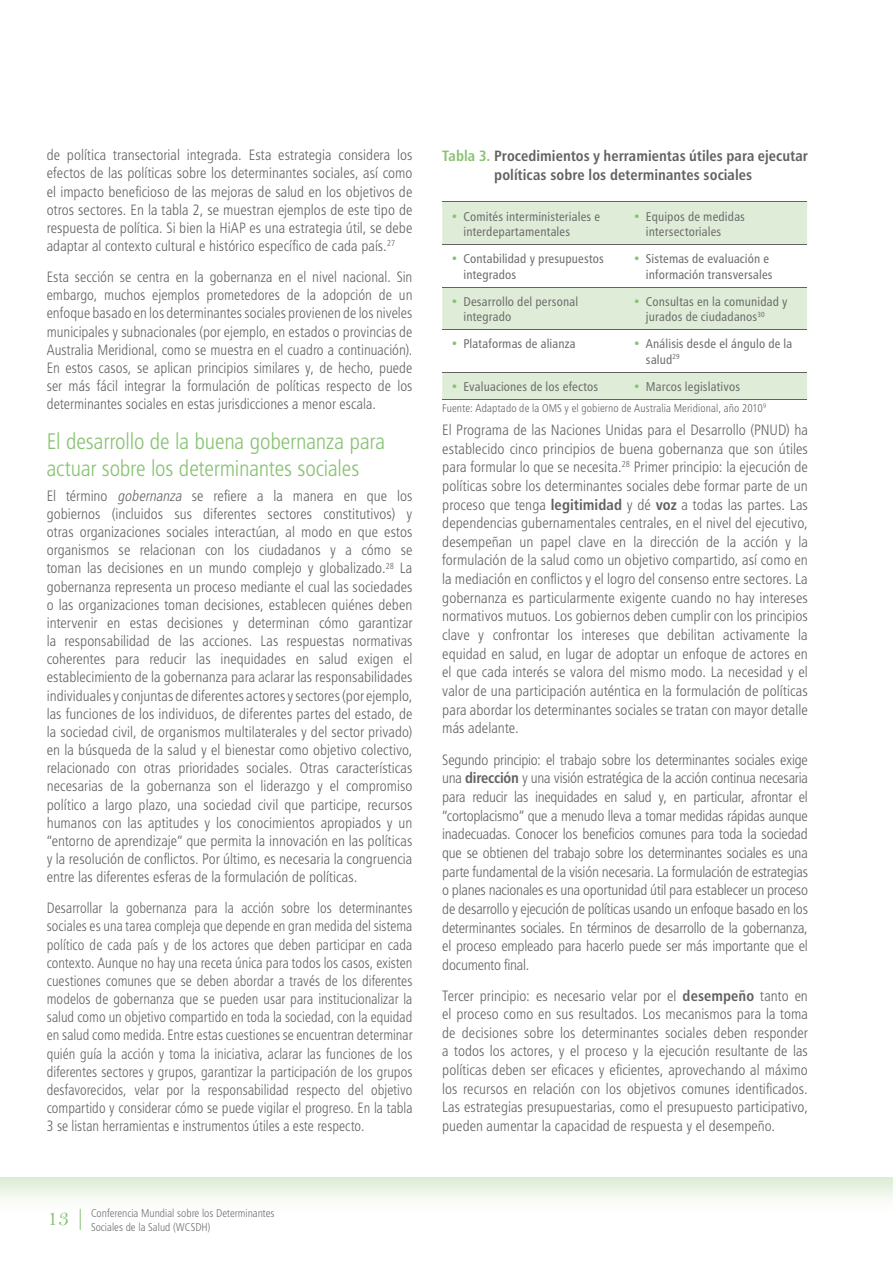
<style>
.page{position:relative;width:893px;height:1263px;background:#fff}
.page>*{position:absolute;margin:0;border:0;box-sizing:border-box;transform-origin:0 0}
.t1{font:22.5px/27.2px "Humanist 777 BT Light Condensed B";letter-spacing:-.005em;color:#88c272}
.t2{font:22.5px "Bell";color:#88c272}
.t3{font:15px/18.6px "Humanist 777 BT Light Condensed B";color:#626261;text-align:justify}
.t4{font:15px/18.1px "Humanist 777 BT Light Condensed B";color:#626261;text-align:justify;scale:.95 1}
.t5{font:15px/18.6px "Humanist 777 BT Bold Condensed B";letter-spacing:.005em;color:#626261;text-align:center}
.t6{font:12.75px/15.3px "Humanist 777 BT Roman Condensed B";letter-spacing:.01em;color:#6e6e6e}
.t7{font:11.25px/13.5px "Humanist 777 BT Light Condensed B";color:#6e6e6e}
.t8{font:11.25px "Humanist 777 BT Light Condensed B";letter-spacing:.01em;color:#626261}
.s1{font-style:italic}
.s2{color:#88c272}
.s3{font-family:"Humanist 777 BT Bold Condensed B"}
</style>
<div class="page">
<svg style="left:442px;top:203px;width:365px;height:196px;fill:#dfedd8"></svg>
<hr style="left:442px;top:202px;width:183px;height:1px;background:#626261">
<hr style="left:625px;top:202px;width:182px;height:1px;background:#626261">
<hr style="left:442px;top:244px;width:183px;height:1px;background:#626261">
<hr style="left:625px;top:244px;width:182px;height:1px;background:#626261">
<hr style="left:442px;top:287px;width:183px;height:1px;background:#626261">
<hr style="left:625px;top:287px;width:182px;height:1px;background:#626261">
<hr style="left:442px;top:329px;width:183px;height:1px;background:#626261">
<hr style="left:625px;top:329px;width:182px;height:1px;background:#626261">
<hr style="left:442px;top:372px;width:183px;height:1px;background:#626261">
<hr style="left:625px;top:372px;width:182px;height:1px;background:#626261">
<hr style="left:442px;top:399px;width:183px;height:1px;background:#626261">
<hr style="left:625px;top:399px;width:182px;height:1px;background:#626261">
<p class="t3" style="left:47px;top:146px;width:367px;line-height:18.1px">de política transectorial integrada. esta estrategia considera los efectos de las políticas sobre los determinantes sociales, así como el impacto beneficioso de las mejoras de salud en los objetivos de otros sectores. en la tabla 2, se muestran ejemplos de este tipo de respuesta de política. Si bien la HiaP es una estrategia útil, se debe adaptar al contexto cultural e histórico específico de cada país.<sup>27</sup></p>
<p class="t3" style="left:47px;top:267px;width:367px;line-height:18.1px">esta sección se centra en la gobernanza en el nivel nacional. Sin embargo, muchos ejemplos prometedores de la adopción de un enfoque basado en los determinantes sociales provienen de los niveles municipales y subnacionales (por ejemplo, en estados o provincias de australia meridional, como se muestra en el cuadro a continuación). en estos casos, se aplican principios similares y, de hecho, puede ser más fácil integrar la formulación de políticas respecto de los determinantes sociales en estas jurisdicciones a menor escala.</p>
<h1 class="t1" style="left:47px;top:427px;width:340px">el desarrollo de la buena gobernanza para actuar sobre los determinantes sociales</h1>
<p class="t3" style="left:47px;top:486px;width:367px;line-height:18.1px">el término <span class="s1">gobernanza</span> se refiere a la manera en que los gobiernos (incluidos sus d iferentes sectores constitutivos) y otras organizaciones sociales interactúan, al modo en que estos organismos se relacionan con los ciudadanos y a cómo se toman las decisiones en un mundo complejo y globalizado.<sup>28</sup> La gobernanza representa un proceso mediante el cual las sociedades o las organizaciones toman decisiones, establecen quiénes deben intervenir en estas decisiones y determinan cómo garantizar la responsabilidad de las acciones. Las respuestas normativas coherentes para reducir las inequidades en salud exigen el establecimiento de la gobernanza para aclarar las responsabilidades individuales y conjuntas de diferentes actores y sectores (por ejemplo, las funciones de los individuos, de diferentes partes del estado, de la sociedad civil, de organismos multilaterales y del sector privado) en la búsqueda de la salud y el bienestar como objetivo colectivo, relacionado con otras prioridades sociales. otras características necesarias de la gobernanza son el liderazgo y el compromiso político a largo plazo, una sociedad civil que participe, recursos humanos con las aptitudes y los conocimientos apropiados y un “entorno de aprendizaje” que permita la innovación en las políticas y la resolución de conflictos. Por último, es necesaria la congruencia entre las diferentes esferas de la formulación de políticas.</p>
<p class="t4" style="left:47px;top:899px;width:386px">Desarrollar la gobernanza para la acción sobre los determinantes sociales es una tarea compleja que depende en gran medida del sistema político de cada país y de los actores que deben participar en cada contexto. aunque no hay una receta única para todos los casos, existen cuestiones comunes que se deben abordar a través de los diferentes modelos de gobernanza que se pueden usar para institucionalizar la salud como un objetivo compartido en toda la sociedad, con la equidad en salud como medida. entre estas cuestiones se encuentran determinar quién guía la acción y toma la iniciativa, aclarar las funciones de los diferentes sectores y grupos, garantizar la participación de los grupos desfavorecidos, velar por la responsabilidad respecto del objetivo compartido y considerar cómo se puede vigilar el progreso. en la tabla 3 se listan herramientas e instrumentos útiles a este respecto.</p>
<h1 class="t2" style="left:75px;top:1203px;width:13px">|</h1>
<p class="t7" style="left:47px;top:1206px;width:229px;text-indent:44px">conferencia mundial sobre los Determinantes<br><sup>13</sup> Sociales de la Salud (WcSDH)</p>
<p class="t5" style="left:442px;top:146px;width:367px"><span class="s2">Tabla 3.</span> Procedimientos y herramientas útiles para ejecutar políticas sobre los determinantes sociales</p>
<p class="t6" style="left:463px;top:208px;width:138px;text-indent:-13px"><span class="s2">•</span> Comités interministeriales e interdepartamentales</p>
<p class="t6" style="left:646px;top:208px;width:101px;text-indent:-13px"><span class="s2">•</span> Equipos de medidas intersectoriales</p>
<p class="t6" style="left:463px;top:251px;width:142px;text-indent:-13px"><span class="s2">•</span> Contabilidad y presupuestos integrados</p>
<p class="t6" style="left:633px;top:251px;width:141px;text-align:right"><span class="s2">•</span> Sistemas de evaluación e información transversales</p>
<p class="t6" style="left:463px;top:293px;width:116px;text-indent:-13px"><span class="s2">•</span> Desarrollo del personal integrado</p>
<p class="t6" style="left:646px;top:293px;width:143px;text-indent:-13px"><span class="s2">•</span> Consultas en la comunidad y jurados de ciudadanos<sup>30</sup></p>
<p class="t6" style="left:451px;top:336px;width:126px"><span class="s2">•</span> Plataformas de alianza</p>
<p class="t6" style="left:646px;top:336px;width:148px;text-indent:-13px"><span class="s2">•</span> Análisis desde el ángulo de la salud<sup>29</sup></p>
<p class="t6" style="left:451px;top:379px;width:149px"><span class="s2">•</span> Evaluaciones de los efectos</p>
<p class="t6" style="left:633px;top:379px;width:108px"><span class="s2">•</span> Marcos legislativos</p>
<p class="t8" style="left:442px;top:401px;width:326px">Fuente: adaptado de la omS y el gobierno de australia meridional, año 2010<sup>9</sup></p>
<p class="t3" style="left:442px;top:420px;width:367px">el Programa de las naciones unidas para el Desarrollo (PnuD) ha establecido cinco principios de buena gobernanza que son útiles para formular lo que se necesita.<sup>28</sup> Primer principio: la ejecución de políticas sobre los determinantes sociales debe formar parte de un proceso que tenga <span class="s3">legitimidad</span> y dé <span class="s3">voz</span> a todas las partes. Las dependencias gubernamentales centrales, en el nivel del ejecutivo, desempeñan un papel clave en la dirección de la acción y la formulación de la salud como un objetivo compartido, así como en la mediación en conflictos y el logro del consenso entre sectores. La gobernanza es particularmente exigente cuando no hay intereses normativos mutuos. Los gobiernos deben cumplir con los principios clave y confrontar los intereses que debilitan activamente la equidad en salud, en lugar de adoptar un enfoque de actores en el que cada interés se valora del mismo modo. La necesidad y el valor de una participación auténtica en la formulación de políticas para abordar los determinantes sociales se tratan con mayor detalle más adelante.</p>
<p class="t3" style="left:442px;top:750px;width:367px">Segundo principio: el trabajo sobre los determinantes sociales exige una <span class="s3">dirección</span> y una visión estratégica de la acción continua necesaria para reducir las inequidades en salud y, en particular, afrontar el “cortoplacismo” que a menudo lleva a tomar medidas rápidas aunque inadecuadas. conocer los beneficios comunes para toda la sociedad que se obtienen del trabajo sobre los determinantes sociales es una parte fundamental de la visión necesaria. La formulación de estrategias o planes nacionales es una oportunidad útil para establecer un proceso de desarrollo y ejecución de políticas usando un enfoque basado en los determinantes sociales. en términos de desarrollo de la gobernanza, el proceso empleado para hacerlo puede ser más importante que el documento final.</p>
<p class="t3" style="left:442px;top:986px;width:367px">tercer principio: es necesario velar por el <span class="s3">desempeño</span> tanto en el proceso como en sus resultados. Los mecanismos para la toma de decisiones sobre los determinantes sociales deben responder a todos los actores, y el proceso y la ejecución resultante de las políticas deben ser eficaces y eficientes, aprovechando al máximo los recursos en relación con los objetivos comunes identificados.<br>Las estrategias presupuestarias, como el presupuesto participativo, pueden aumentar la capacidad de respuesta y el desempeño.</p>
</div>
